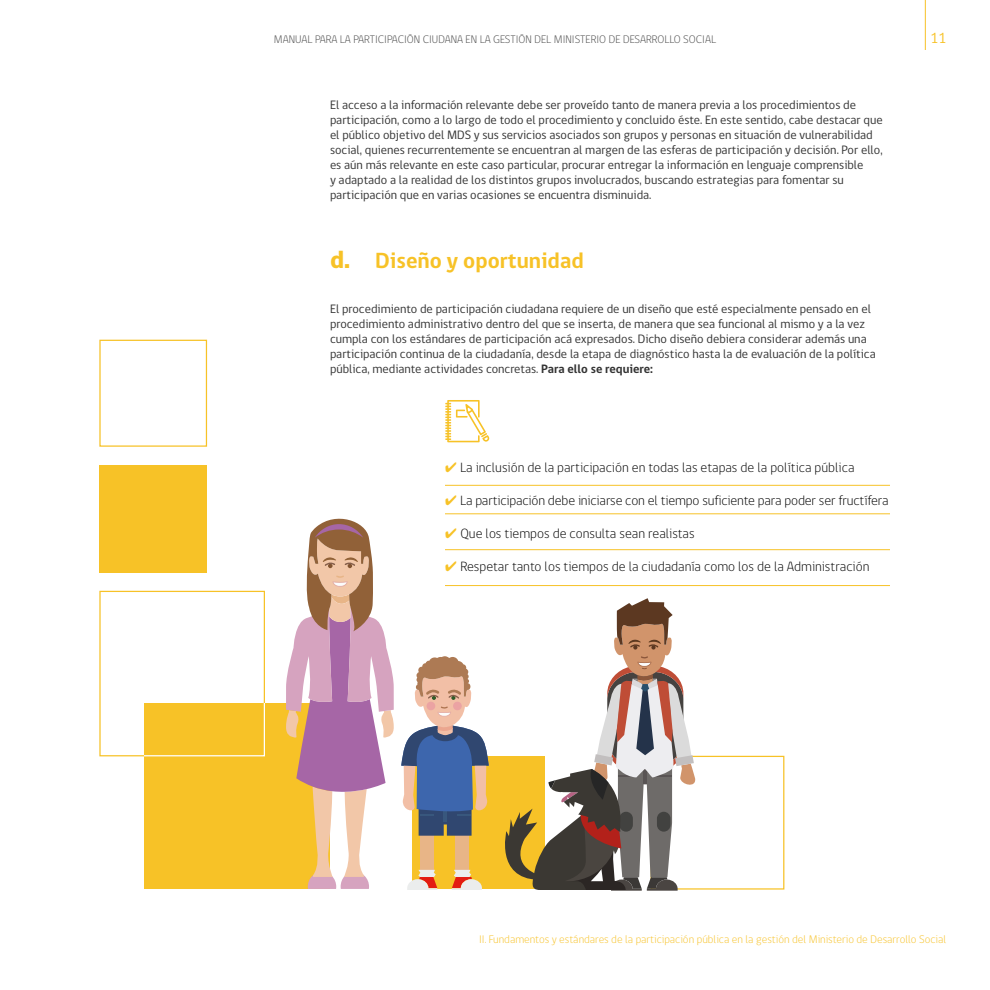
<style>
.page{position:relative;width:990px;height:990px;background:#fff}
.page>*{position:absolute;margin:0;border:0;box-sizing:border-box;transform-origin:0 0}
.titulo{font:700 22.5px "gob CL";color:#f7c227}
.t1{font:15px "gob CL";color:#f7c227}
.recuadros{font:300 13.75px "gob CL";color:#000}
.TEXTO_MASA{font:12.5px/15px "gob CL";color:#333}
.t2{font:300 11.25px "gob CL";color:#f7c227}
.t3{font:300 11.25px "gob CL";color:#4d4d4d}
.s1{font-weight:800;font-size:25px}
.s2{font-weight:700}
.s3{color:#f7c227}
</style>
<div class="page">
<hr style="left:925px;top:0;width:1px;height:50px;background:#f7c227">
<div style="left:651px;top:756px;width:133px;height:134px;border:1px solid #f7c227"></div>
<div style="left:99px;top:591px;width:166px;height:165px;border:1px solid #f7c227"></div>
<div style="left:99px;top:340px;width:108px;height:107px;border:1px solid #f7c227"></div>
<div style="left:145px;top:704px;width:185px;height:185px;background:#f7c227"></div>
<svg style="left:145px;top:704px;width:120px;height:52px"></svg>
<div style="left:412px;top:756px;width:133px;height:133px;background:#f7c227"></div>
<div style="left:99px;top:465px;width:108px;height:107px;background:#f7c227"></div>
<hr style="left:445px;top:485px;width:445px;height:1px;background:#f7c227">
<hr style="left:445px;top:513px;width:445px;height:1px;background:#f7c227">
<hr style="left:445px;top:549px;width:445px;height:1px;background:#f7c227">
<hr style="left:445px;top:585px;width:445px;height:1px;background:#f7c227">
<svg style="left:445px;top:400px;width:44px;height:42px"></svg>
<div style="left:421px;top:833px;width:13px;height:37px;background:#e8b587"></div>
<div style="left:456px;top:833px;width:13px;height:37px;background:#e8b587"></div>
<svg style="left:407px;top:870px;width:30px;height:20px"></svg>
<svg style="left:452px;top:870px;width:30px;height:20px"></svg>
<svg style="left:401px;top:656px;width:88px;height:180px"></svg>
<svg style="left:505px;top:598px;width:192px;height:293px"></svg>
<svg style="left:286px;top:518px;width:108px;height:371px"></svg>
<p class="t3" style="left:274px;top:32px;width:444px">MANUAL PARA LA PARTICIPACIÓN CIUDANA EN LA GESTIÓN DEL MINISTERIO DE DESARROLLO SOCIAL</p>
<p class="t1" style="left:930px;top:28px;width:18px">11</p>
<p class="TEXTO_MASA" style="left:330px;top:98px;width:554px">El acceso a la información relevante debe ser proveído tanto de manera previa a los procedimientos de participación, como a lo largo de todo el procedimiento y concluido éste. En este sentido, cabe destacar que el público objetivo del MDS y sus servicios asociados son grupos y personas en situación de vulnerabilidad social, quienes recurrentemente se encuentran al margen de las esferas de participación y decisión. Por ello, es aún más relevante en este caso particular, procurar entregar la información en lenguaje comprensible<br>y adaptado a la realidad de los distintos grupos involucrados, buscando estrategias para fomentar su participación que en varias ocasiones se encuentra disminuida.</p>
<p class="titulo" style="left:330px;top:245px;width:255px"><span class="s1">d.</span> Diseño y oportunidad</p>
<p class="TEXTO_MASA" style="left:330px;top:302px;width:547px">El procedimiento de participación ciudadana requiere de un diseño que esté especialmente pensado en el procedimiento administrativo dentro del que se inserta, de manera que sea funcional al mismo y a la vez cumpla con los estándares de participación acá expresados. Dicho diseño debiera considerar además una participación continua de la ciudadanía, desde la etapa de diagnóstico hasta la de evaluación de la política pública, mediante actividades concretas. <span class="s2">Para ello se requiere:</span></p>
<p class="recuadros" style="left:445px;top:458px;width:411px"><span class="s3">✔</span> La inclusión de la participación en todas las etapas de la política pública</p>
<p class="recuadros" style="left:445px;top:491px;width:445px"><span class="s3">✔</span> La participación debe iniciarse con el tiempo suficiente para poder ser fructífera</p>
<p class="recuadros" style="left:445px;top:524px;width:251px"><span class="s3">✔</span> Que los tiempos de consulta sean realistas</p>
<p class="recuadros" style="left:445px;top:557px;width:426px"><span class="s3">✔</span> Respetar tanto los tiempos de la ciudadanía como los de la Administración</p>
<p class="t2" style="left:479px;top:931px;width:469px">II. Fundamentos y estándares de la participación pública en la gestión del Ministerio de Desarrollo Social</p>
</div>
